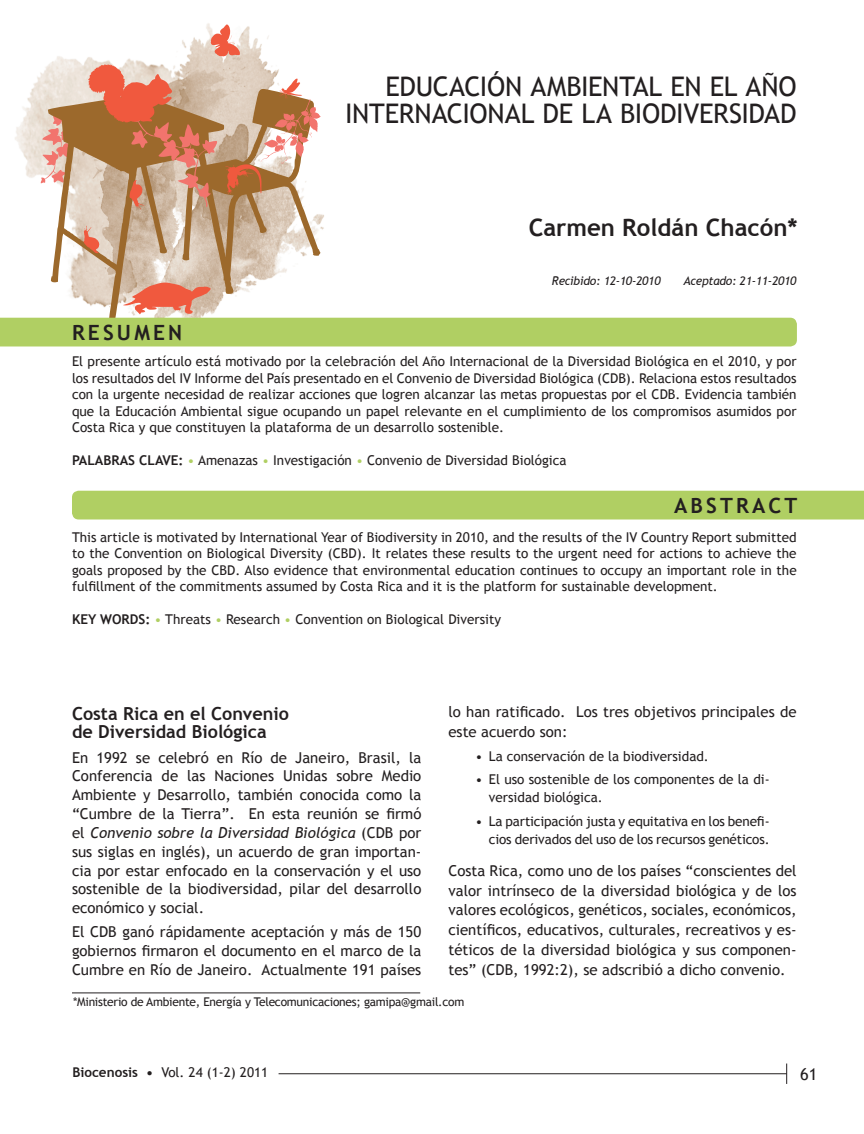
<style>
.page{position:relative;width:864px;height:1134px;background:#fff}
.page>*{position:absolute;margin:0;border:0;box-sizing:border-box;transform-origin:0 0}
.Titulo{font:27px "Trebuchet MS";letter-spacing:-.01em;color:#231f20}
.Autores{font:700 24px "Trebuchet MS";color:#231f20}
.Abstract_titulo{font:700 21px "Trebuchet MS";letter-spacing:.15em;color:#231f20}
.KeyWords{font:700 21px "Trebuchet MS";letter-spacing:.15em;color:#231f20}
.Subtitulo_2{font:700 18px/18.8px "Trebuchet MS";color:#231f20}
.t1{font:16.5px "Trebuchet MS";color:#231f20}
.t2{font:15px/18.8px "Trebuchet MS";color:#231f20;text-align:justify}
.KeyWords-2{font:13.5px/16.5px "Trebuchet MS";color:#231f20;text-align:justify}
.Lista_con_viñetas{font:13.5px/18px "Trebuchet MS";color:#231f20}
.Titulo-2{font:12px "Trebuchet MS";letter-spacing:-.02em;color:#231f20}
.Titulo-3{font:italic 12px "Trebuchet MS";letter-spacing:-.02em;color:#231f20}
.s1{font-weight:700}
.s2{color:#b0cf63}
.s3{font-style:italic}
</style>
<div class="page">
<svg style="left:786px;top:1064px;width:1px;height:20px"></svg>
<hr style="left:279px;top:1073px;width:508px;height:1px;background:#231f20">
<img style="left:15px;top:23px;width:309px;height:207px">
<svg style="left:48px;top:89px;width:273px;height:194px"></svg>
<svg style="left:83px;top:226px;width:17px;height:27px"></svg>
<svg style="left:210px;top:24px;width:30px;height:32px"></svg>
<svg style="left:225px;top:78px;width:96px;height:117px"></svg>
<svg style="left:40px;top:64px;width:179px;height:146px;background:#cc9a7c"></svg>
<div style="left:72px;top:491px;width:792px;height:29px;background:#b0cf63"></div>
<svg style="left:0;top:283px;width:797px;height:63px"></svg>
<hr style="left:72px;top:993px;width:348px;height:1px;background:#231f20">
<p class="Titulo" style="left:385px;top:70px;width:413px">EDUCACIÓN AMBIENTAL EN EL AÑO</p>
<p class="Titulo" style="left:345px;top:97px;width:453px">INTERNACIONAL DE LA BIODIVERSIDAD</p>
<p class="Autores" style="left:529px;top:213px;width:271px">Carmen Roldán Chacón*</p>
<p class="KeyWords" style="left:72px;top:319px;width:112px">RESUMEN</p>
<p class="Titulo-3" style="left:552px;top:274px;width:110px">Recibido: 12-10-2010</p>
<p class="Titulo-3" style="left:684px;top:274px;width:115px">Aceptado: 21-11-2010</p>
<p class="KeyWords-2" style="left:72px;top:353px;width:726px">El presente artículo está motivado por la celebración del Año Internacional de la Diversidad Biológica en el 2010, y por los resultados del IV Informe del País presentado en el Convenio de Diversidad Biológica (CDB). Relaciona estos resultados con la urgente necesidad de realizar acciones que logren alcanzar las metas propuestas por el CDB. Evidencia también que la Educación Ambiental sigue ocupando un papel relevante en el cumplimiento de los compromisos asumidos por Costa Rica y que constituyen la plataforma de un desarrollo sostenible.</p>
<p class="KeyWords-2" style="left:72px;top:452px;width:496px"><span class="s1">PALABRAS CLAVE:</span> <span class="s2">•</span> Amenazas <span class="s2">•</span> Investigación <span class="s2">•</span> Convenio de Diversidad Biológica</p>
<p class="Abstract_titulo" style="left:674px;top:492px;width:125px">ABSTRACT</p>
<p class="KeyWords-2" style="left:72px;top:529px;width:726px">This article is motivated by International Year of Biodiversity in 2010, and the results of the IV Country Report submitted to the Convention on Biological Diversity (CBD). It relates these results to the urgent need for actions to achieve the goals proposed by the CBD. Also evidence that environmental education continues to occupy an important role in the fulfillment of the commitments assumed by Costa Rica and it is the platform for sustainable development.</p>
<p class="KeyWords-2" style="left:72px;top:611px;width:431px"><span class="s1">KEY WORDS:</span> <span class="s2">•</span> Threats <span class="s2">•</span> Research <span class="s2">•</span> Convention on Biological Diversity</p>
<p class="Subtitulo_2" style="left:72px;top:704px;width:218px">Costa Rica en el Convenio de Diversidad Biológica</p>
<p class="t2" style="left:72px;top:748px;width:351px">En 1992 se celebró en Río de Janeiro, Brasil, la Conferencia de las Naciones Unidas sobre Medio Ambiente y Desarrollo, también conocida como la “Cumbre de la Tierra”. En esta reunión se firmó el <span class="s3">Convenio sobre la Diversidad Biológica</span> (CDB por sus siglas en inglés), un acuerdo de gran importan&shy;cia por estar enfocado en la conservación y el uso sostenible de la biodiversidad, pilar del desarrollo económico y social.</p>
<p class="t2" style="left:72px;top:923px;width:351px">El CDB ganó rápidamente aceptación y más de 150 gobiernos firmaron el documento en el marco de la Cumbre en Río de Janeiro. Actualmente 191 países</p>
<p class="t2" style="left:448px;top:702px;width:350px;line-height:19.8px">lo han ratificado. Los tres objetivos principales de este acuerdo son:</p>
<p class="Lista_con_viñetas" style="left:475px;top:747px;width:235px">• La conservación de la biodiversidad.</p>
<p class="Lista_con_viñetas" style="left:489px;top:771px;width:282px;text-indent:-14px">• El uso sostenible de los componentes de la di&shy;versidad biológica.</p>
<p class="Lista_con_viñetas" style="left:475px;top:812px;width:296px;text-align:right">• La participación justa y equitativa en los benefi&shy;cios derivados del uso de los recursos genéticos.</p>
<p class="t2" style="left:448px;top:861px;width:350px;line-height:19.8px">Costa Rica, como uno de los países “conscientes del valor intrínseco de la diversidad biológica y de los valores ecológicos, genéticos, sociales, económicos, científicos, educativos, culturales, recreativos y es&shy;téticos de la diversidad biológica y sus componen&shy;tes” (CDB, 1992:2), se adscribió a dicho convenio.</p>
<p class="Titulo-2" style="left:73px;top:995px;width:393px">*Ministerio de Ambiente, Energía y Telecomunicaciones; gamipa@gmail.com</p>
<p class="KeyWords-2" style="left:72px;top:1065px;width:197px"><span class="s1">Biocenosis •</span> Vol. 24 (1-2) 2011</p>
<p class="t1" style="left:800px;top:1064px;width:19px">61</p>
</div>
